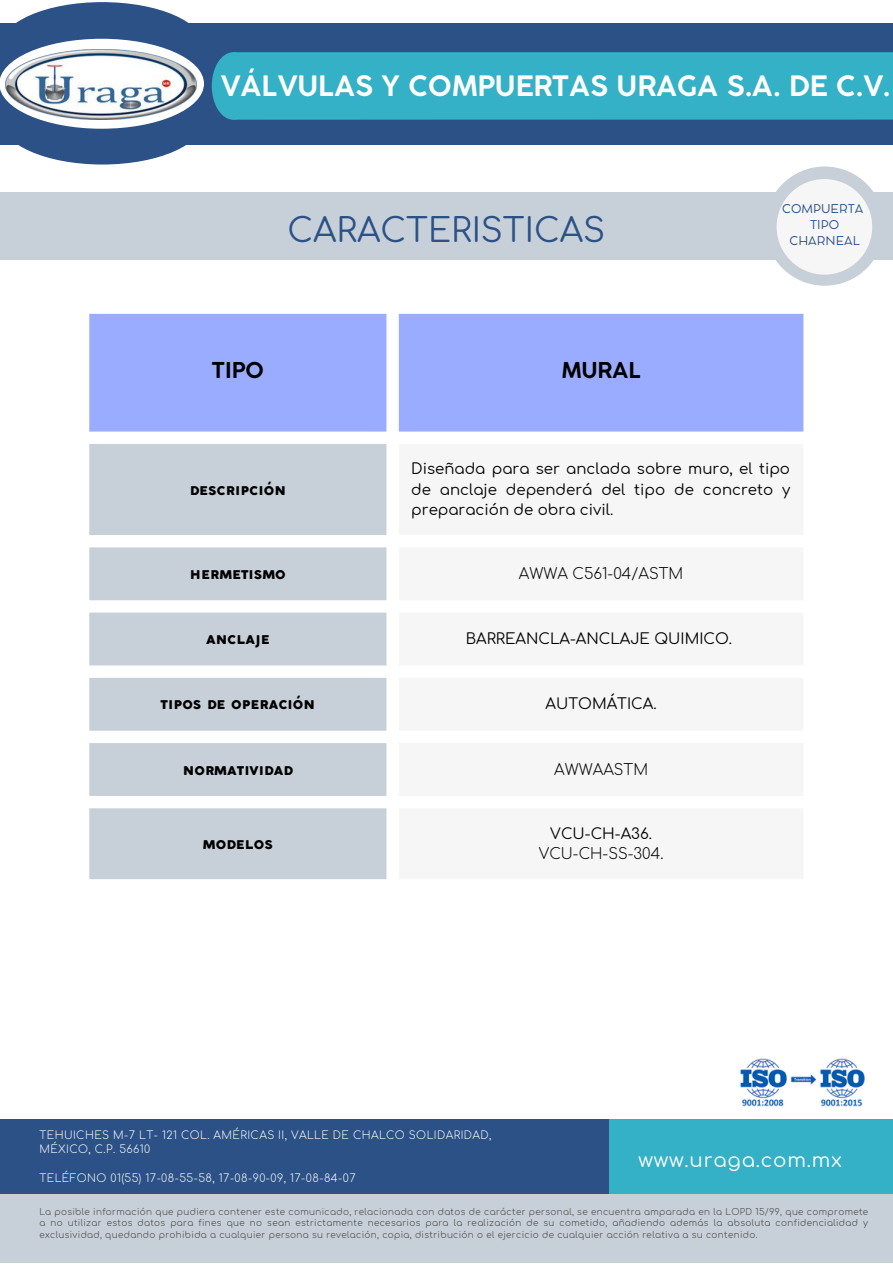
<style>
.page{position:relative;width:893px;height:1264px;background:#fff}
.page>*{position:absolute;margin:0;border:0;box-sizing:border-box;transform-origin:0 0}
.t1{font:33.3px "Comfortaa";color:#2b5187}
.t2{font:700 27.75px "Coco Gothic Small Caps";color:#fff}
.t3{font:700 21.6px "Coco Gothic Small Caps";color:#000}
.t4{font:19.65px "Comfortaa";letter-spacing:.04em;color:#fff}
.t5{font:700 18px "Coco Gothic Small Caps";color:#000}
.t6{font:15px/20.2px "Comfortaa";color:#000;text-align:justify}
.t7{font:300 15px "Comfortaa";color:#000}
.t8{font:12px/16px "Cocomat Pro";color:#2b5187;text-align:center}
.t9{font:300 10.8px/14.4px "Comfortaa";letter-spacing:.04em;color:#fff}
.t10{font:300 8.85px/11.7px "Comfortaa";letter-spacing:.04em;color:#3f4041;text-align:justify}
</style>
<div class="page">
<div style="left:0;top:192px;width:892px;height:68px;background:#c7d0d8"></div>
<div style="left:0;top:23px;width:892px;height:121px;background:#2b5187"></div>
<div style="left:765px;top:166px;width:119px;height:120px;background:#c7d0d8;border-radius:50%"></div>
<div style="left:776px;top:179px;width:96px;height:96px;background:#f6f6f6;border-radius:50%"></div>
<div style="left:0;top:1119px;width:621px;height:75px;background:#2b5187"></div>
<div style="left:609px;top:1119px;width:283px;height:81px;background:#34b1c7"></div>
<div style="left:0;top:1194px;width:892px;height:68px;background:#c7d0d8"></div>
<img style="left:740px;top:1058px;width:125px;height:49px">
<div style="left:0;top:2px;width:204px;height:89px;background:#2b5187;border-radius:50%"></div>
<div style="left:0;top:75px;width:204px;height:89px;background:#2b5187;border-radius:50%"></div>
<div style="left:0;top:39px;width:204px;height:90px;background:#fff;border-radius:50%"></div>
<img style="left:6px;top:49px;width:190px;height:70px">
<div style="left:212px;top:52px;width:680px;height:68px;background:#34b1c7"></div>
<div style="left:89px;top:314px;width:714px;height:117px;background:#99acff"></div>
<svg style="left:89px;top:444px;width:297px;height:435px;background:#ced6dd"></svg>
<h2 class="t2" style="left:220px;top:75px;width:671px">VÁLVULAS Y COMPUERTAS URAGA S.A. DE C.V.</h2>
<h1 class="t1" style="left:287px;top:212px;width:319px">CARACTERISTICAS</h1>
<h3 class="t3" style="left:212px;top:362px;width:53px">TIPO</h3>
<h3 class="t3" style="left:561px;top:362px;width:81px">MURAL</h3>
<h3 class="t8" style="left:782px;top:202px;width:83px">COMPUERTA<br>TIPO<br>CHARNEAL</h3>
<h3 class="t5" style="left:190px;top:481px;width:98px">descripción</h3>
<h3 class="t6" style="left:411px;top:459px;width:381px">Diseñada para ser anclada sobre muro, el tipo de anclaje dependerá del tipo de concreto y preparación de obra civil.</h3>
<h3 class="t5" style="left:190px;top:565px;width:97px">hermetismo</h3>
<h3 class="t7" style="left:519px;top:565px;width:166px">AWWA C561-04/ASTM</h3>
<h3 class="t5" style="left:206px;top:630px;width:65px">anclaje</h3>
<h3 class="t6" style="left:465px;top:629px;width:268px">BARREANCLA-ANCLAJE QUIMICO.</h3>
<h3 class="t5" style="left:161px;top:696px;width:156px">tipos de operación</h3>
<h3 class="t6" style="left:545px;top:694px;width:112px">AUTOMÁTICA.</h3>
<h3 class="t5" style="left:183px;top:761px;width:111px">normatividad</h3>
<h3 class="t7" style="left:554px;top:761px;width:95px">AWWAASTM</h3>
<h3 class="t5" style="left:203px;top:835px;width:71px">modelos</h3>
<h3 class="t6" style="left:550px;top:823px;width:103px">VCU-CH-A36.</h3>
<h3 class="t7" style="left:539px;top:845px;width:126px">VCU-CH-SS-304.</h3>
<p class="t9" style="left:39px;top:1128px;width:453px">TEHUICHES M-7 LT- 121 COL. AMÉRICAS II, VALLE DE CHALCO SOLIDARIDAD,<br>MÉXICO, C.P. 56610</p>
<p class="t9" style="left:39px;top:1171px;width:318px">TELÉFONO 01(55) 17-08-55-58, 17-08-90-09, 17-08-84-07</p>
<h3 class="t4" style="left:638px;top:1149px;width:205px">www.uraga.com.mx</h3>
<p class="t10" style="left:39px;top:1205px;width:830px">La posible información que pudiera contener este comunicado, relacionada con datos de carácter personal, se encuentra amparada en la LOPD 15/99, que compromete a no utilizar estos datos para fines que no sean estrictamente necesarios para la realización de su cometido, añadiendo además la absoluta confidencialidad y exclusividad, quedando prohibida a cualquier persona su revelación, copia, distribución o el ejercicio de cualquier acción relativa a su contenido.</p>
</div>
